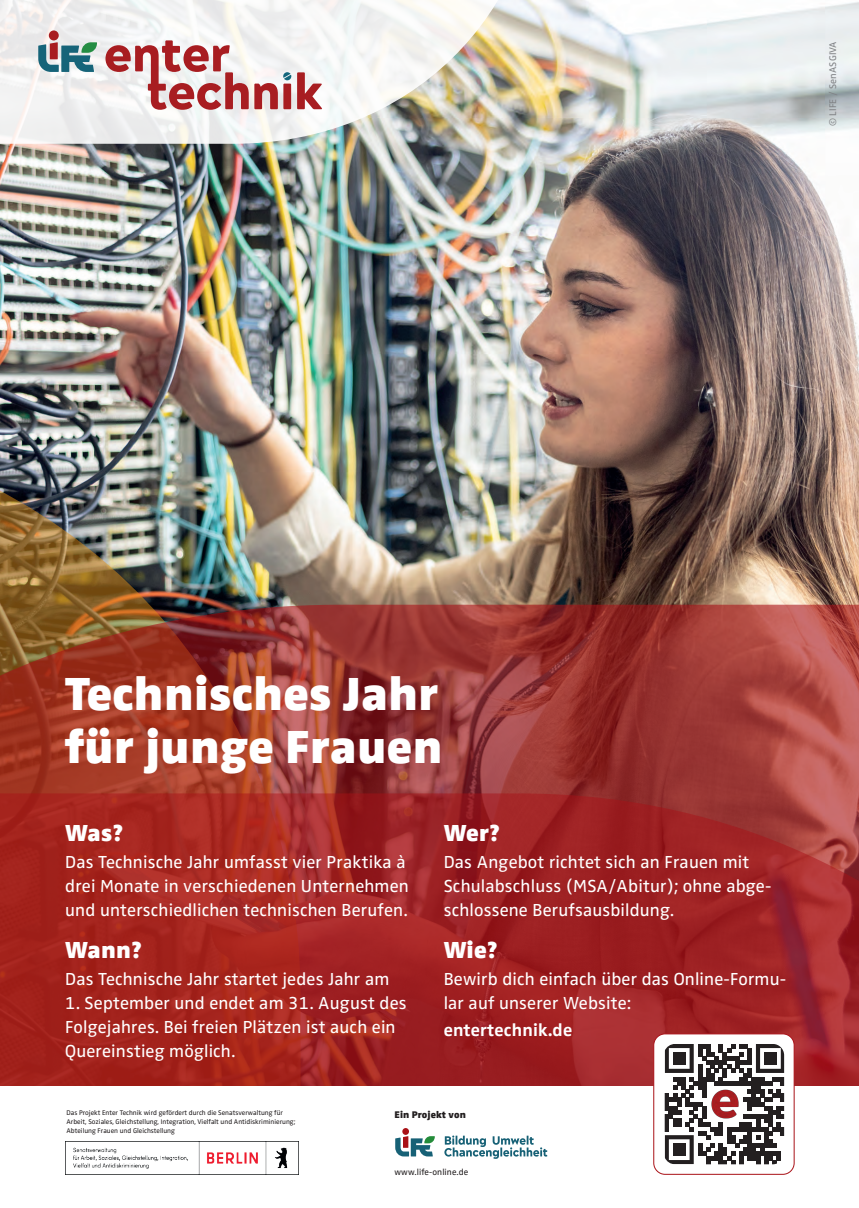
<style>
.page{position:relative;width:859px;height:1208px;background:#fff}
.page>*{position:absolute;margin:0;border:0;box-sizing:border-box;transform-origin:0 0}
.t1{font:900 48px/52.7px "Zwo Pro";letter-spacing:.01em;color:#fff}
.t2{font:900 24px "Zwo Pro";letter-spacing:.01em;color:#fff}
.t3{font:18px/24px "Zwo Pro";letter-spacing:.01em;color:#fff}
.t4{font:700 18px "Zwo Pro";letter-spacing:.01em;color:#fff}
.t5{font:10px "Zwo Pro";letter-spacing:.01em;color:#808285}
.t6{font:900 10px "Zwo Pro";letter-spacing:.01em;color:#231f20}
.t7{font:9px "Zwo Pro";letter-spacing:.01em;color:#231f20}
.t8{font:7px/9px "Zwo Pro";color:#231f20}
</style>
<div class="page">
<img style="left:0;top:0;width:859px;height:604px">
<img style="left:0;top:419px;width:300px;height:185px">
<svg style="left:0;top:604px;width:859px;height:189px;background:#9d3d33"></svg>
<svg style="left:0;top:793px;width:859px;height:293px;background:#a12523"></svg>
<img style="left:0;top:0;width:540px;height:144px">
<svg style="left:395px;top:1128px;width:152px;height:30px"></svg>
<div style="left:654px;top:1034px;width:140px;height:140px;background:#fff;border-radius:11px"></div>
<div style="left:653px;top:1033px;width:141px;height:141px;border:1px solid #a91117;border-radius:11px"></div>
<svg style="left:665px;top:1044px;width:119px;height:120px"></svg>
<div style="left:673px;top:1052px;width:12px;height:12px;background:#231f20"></div>
<div style="left:764px;top:1052px;width:13px;height:12px;background:#231f20"></div>
<div style="left:673px;top:1143px;width:12px;height:12px;background:#231f20"></div>
<img style="left:711px;top:1089px;width:28px;height:30px">
<svg style="left:297px;top:72px;width:25px;height:37px"></svg>
<svg style="left:38px;top:42px;width:59px;height:30px;background:#76979c"></svg>
<div style="left:49px;top:30px;width:10px;height:10px;background:#a81d21;border-radius:50%"></div>
<svg style="left:105px;top:40px;width:186px;height:70px"></svg>
<img style="left:65px;top:1141px;width:233px;height:33px">
<p class="t5" style="left:825px;top:126px;width:87px;rotate:-90deg">© LIFE / SenASGIVA</p>
<h1 class="t1" style="left:65px;top:664px;width:379px">Technisches Jahr für junge Frauen</h1>
<h2 class="t2" style="left:65px;top:814px;width:60px">Was?</h2>
<p class="t3" style="left:65px;top:848px;width:345px">Das Technische Jahr umfasst vier Praktika à drei Monate in verschiedenen Unternehmen und unterschiedlichen technischen Berufen.</p>
<h2 class="t2" style="left:65px;top:931px;width:79px">Wann?</h2>
<p class="t3" style="left:65px;top:965px;width:326px">Das Technische Jahr startet jedes Jahr am</p>
<p class="t3" style="left:65px;top:989px;width:343px">1. September und endet am 31. August des<br>Folgejahres. Bei freien Plätzen ist auch ein<br>Quereinstieg möglich.</p>
<h2 class="t2" style="left:444px;top:814px;width:58px">Wer?</h2>
<p class="t3" style="left:444px;top:848px;width:329px">Das Angebot richtet sich an Frauen mit<br>Schulabschluss (MSA/Abitur); ohne abge&shy;schlossene Berufsausbildung.</p>
<h2 class="t2" style="left:444px;top:931px;width:56px">Wie?</h2>
<p class="t3" style="left:444px;top:965px;width:344px">Bewirb dich einfach über das Online-Formu&shy;lar auf unserer Website:</p>
<p class="t4" style="left:444px;top:1015px;width:130px">entertechnik.de</p>
<p class="t8" style="left:66px;top:1108px;width:230px">Das Projekt Enter Technik wird gefördert durch die Senatsverwaltung für<br>Arbeit, Soziales, Gleichstellung, Integration, Vielfalt und Antidiskriminierung;<br>Abteilung Frauen und Gleichstellung</p>
<p class="t6" style="left:394px;top:1106px;width:73px">Ein Projekt von</p>
<p class="t7" style="left:394px;top:1164px;width:75px">www.life-online.de</p>
</div>
